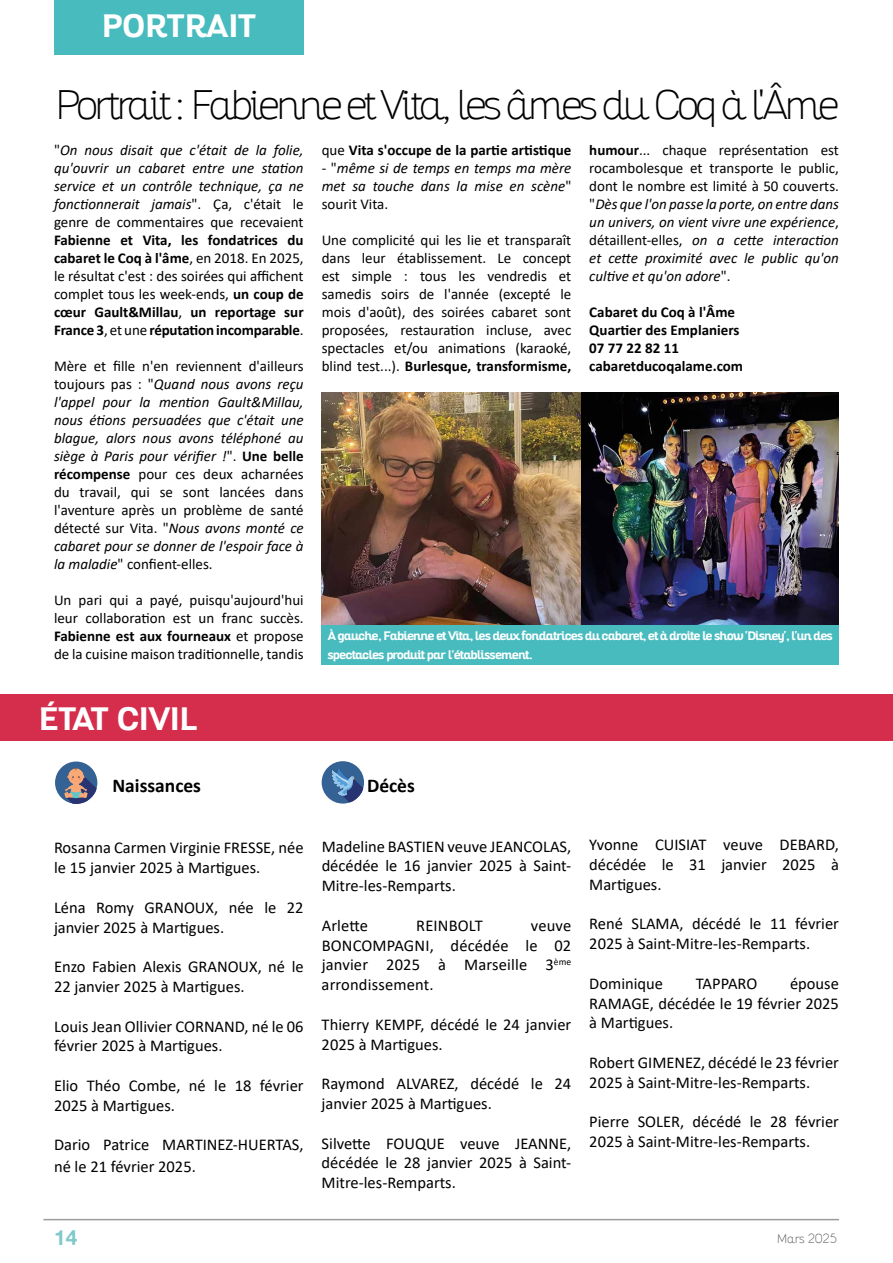
<style>
.page{position:relative;width:893px;height:1263px;background:#fff}
.page>*{position:absolute;margin:0;border:0;box-sizing:border-box;transform-origin:0 0}
.t1{font:100 40.2px "Altair";letter-spacing:-.08em;color:#000}
.t2{font:700 31.5px "Altair";color:#fff}
.t3{font:21px "Alte Haas Grotesk Bold";color:#7ec9cc}
.t4{font:700 19.5px "Calibri";color:#000}
.t5{font:16.5px/19.8px "Calibri";color:#000}
.t6{font:italic 15px/18px "Calibri";color:#000;text-align:justify}
.t7{font:15px/18px "Calibri";color:#000;text-align:justify}
.t8{font:700 15px/18px "Calibri";color:#000;text-align:justify}
.t9{font:700 12px/18.8px "Altair";letter-spacing:-.04em;color:#fff}
.t10{font:100 12px "Altair";color:#575756}
.s1{font-style:normal}
.s2{font-weight:400}
.s3{font-weight:700;font-style:normal}
.s4{font-weight:700}
.s5{font-family:"Caviar Dreams";font-weight:400}
</style>
<div class="page">
<hr style="left:43px;top:1219px;width:796px;height:1px;background:#9b9b9a">
<div style="left:0;top:695px;width:893px;height:46px;background:#d52d4c"></div>
<svg style="left:55px;top:761px;width:42px;height:43px"></svg>
<img style="left:57px;top:764px;width:38px;height:37px">
<svg style="left:66px;top:777px;width:31px;height:27px"></svg>
<div style="left:322px;top:761px;width:42px;height:42px;background:#356294;border-radius:50%"></div>
<img style="left:327px;top:766px;width:31px;height:31px">
<svg style="left:341px;top:776px;width:23px;height:27px"></svg>
<div style="left:54px;top:0;width:250px;height:54px;background:#48bbbe"></div>
<img style="left:322px;top:392px;width:517px;height:233px">
<div style="left:322px;top:625px;width:517px;height:40px;background:#48bbbe"></div>
<h2 class="t2" style="left:102px;top:5px;width:156px">PORTRAIT</h2>
<h1 class="t1" style="left:54px;top:80px;width:786px">Portrait : Fabienne et Vita, les âmes du Coq à l'Âme</h1>
<p class="t6" style="left:54px;top:140px;width:251px"><span class="s1">"</span>On nous disait que c'était de la folie, qu'ouvrir un cabaret entre une station service et un contrôle technique, ça ne fonctionnerait jamais<span class="s1">". Ça, c'était le genre de commentaires que recevaient</span></p>
<p class="t8" style="left:54px;top:231px;width:251px">Fabienne et Vita, les fondatrices du cabaret le Coq à l'âme<span class="s2">, en 2018. En 2025, le résultat c'est : des soirées qui affichent complet tous les week-ends,</span> un coup de cœur Gault&amp;Millau<span class="s2">,</span> un reportage sur France 3<span class="s2">, et une</span> réputation incomparable<span class="s2">.</span></p>
<p class="t6" style="left:54px;top:356px;width:251px"><span class="s1">Mère et fille n'en reviennent d'ailleurs toujours pas : "</span>Quand nous avons reçu l'appel pour la mention Gault&amp;Millau, nous étions persuadées que c'était une blague, alors nous avons téléphoné au siège à Paris pour vérifier !<span class="s1">".</span> <span class="s3">Une belle récompense</span> <span class="s1">pour ces deux acharnées du travail, qui se sont lancées dans l'aventure après un problème de santé détecté sur Vita. "</span>Nous avons monté ce cabaret pour se donner de l'espoir face à la maladie<span class="s1">" confient-elles.</span></p>
<p class="t7" style="left:54px;top:590px;width:251px">Un pari qui a payé, puisqu'aujourd'hui leur collaboration est un franc succès.<br><span class="s4">Fabienne est aux fourneaux</span> et propose de la cuisine maison traditionnelle, tandis</p>
<p class="t6" style="left:589px;top:140px;width:251px"><span class="s3">humour</span><span class="s1">... chaque représentation est rocambolesque et transporte le public, dont le nombre est limité à 50 couverts. "</span>Dès que l'on passe la porte, on entre dans un univers, on vient vivre une expérience<span class="s1">, détaillent-elles,</span> on a cette interaction et cette proximité avec le public qu'on cultive et qu'on adore<span class="s1">".</span></p>
<p class="t8" style="left:589px;top:303px;width:155px;text-align:left">Cabaret du Coq à l'Âme<br>Quartier des Emplaniers<br>07 77 22 82 11 cabaretducoqalame.com</p>
<p class="t8" style="left:322px;top:141px;width:251px"><span class="s2">que</span> Vita s'occupe de la partie artistique</p>
<p class="t6" style="left:322px;top:158px;width:251px"><span class="s1">- "</span>même si de temps en temps ma mère met sa touche dans la mise en scène<span class="s1">" sourit Vita.</span></p>
<p class="t7" style="left:322px;top:230px;width:251px">Une complicité qui les lie et transparaît dans leur établissement. Le concept est simple : tous les vendredis et samedis soirs de l'année (excepté le mois d'août), des soirées cabaret sont proposées, restauration incluse, avec spectacles et/ou animations (karaoké, blind test...). <span class="s4">Burlesque, transformisme,</span></p>
<p class="t9" style="left:328px;top:627px;width:507px">À gauche, Fabienne et Vita, les deux fondatrices du cabaret, et à droite le show 'Disney', l'un des spectacles produit par l’établissement.</p>
<h2 class="t2" style="left:39px;top:698px;width:160px">ÉTAT CIVIL</h2>
<p class="t4" style="left:112px;top:772px;width:90px">Naissances</p>
<p class="t4" style="left:367px;top:772px;width:49px">Décès</p>
<p class="t5" style="left:54px;top:837px;width:251px">Rosanna Carmen Virginie FRESSE, née le 15 janvier 2025 à Martigues.</p>
<p class="t5" style="left:54px;top:897px;width:251px">Léna Romy GRANOUX, née le 22 janvier 2025 à Martigues.</p>
<p class="t5" style="left:54px;top:956px;width:251px">Enzo Fabien Alexis GRANOUX, né le<br>22 janvier 2025 à Martigues.</p>
<p class="t5" style="left:54px;top:1016px;width:251px">Louis Jean Ollivier CORNAND, né le 06 février 2025 à Martigues.</p>
<p class="t5" style="left:54px;top:1075px;width:251px">Elio Théo Combe, né le 18 février<br>2025 à Martigues.</p>
<p class="t5" style="left:54px;top:1134px;width:251px;line-height:21.6px">Dario Patrice MARTINEZ-HUERTAS, né le 21 février 2025.</p>
<p class="t5" style="left:322px;top:836px;width:251px;text-align:justify">Madeline BASTIEN veuve JEANCOLAS, décédée le 16 janvier 2025 à Saint-Mitre-les-Remparts.</p>
<p class="t5" style="left:322px;top:915px;width:48px">Arlette</p>
<p class="t5" style="left:416px;top:915px;width:68px">REINBOLT</p>
<p class="t5" style="left:322px;top:915px;width:251px;text-align:justify;text-indent:209px">veuve BONCOMPAGNI, décédée le 02 janvier 2025 à Marseille 3<sup>ème </sup>arrondissement.</p>
<p class="t5" style="left:322px;top:1014px;width:251px">Thierry KEMPF, décédé le 24 janvier<br>2025 à Martigues.</p>
<p class="t5" style="left:322px;top:1073px;width:251px">Raymond ALVAREZ, décédé le 24 janvier 2025 à Martigues.</p>
<p class="t5" style="left:322px;top:1133px;width:251px;text-align:justify">Silvette FOUQUE veuve JEANNE, décédée le 28 janvier 2025 à Saint-Mitre-les-Remparts.</p>
<p class="t5" style="left:589px;top:834px;width:251px;text-align:justify">Yvonne CUISIAT veuve DEBARD, décédée le 31 janvier 2025 à Martigues.</p>
<p class="t5" style="left:589px;top:914px;width:251px">René SLAMA, décédé le 11 février<br>2025 à Saint-Mitre-les-Remparts.</p>
<p class="t5" style="left:589px;top:973px;width:75px">Dominique</p>
<p class="t5" style="left:696px;top:973px;width:63px">TAPPARO</p>
<p class="t5" style="left:589px;top:973px;width:251px;text-align:justify;text-indent:201px">épouse RAMAGE, décédée le 19 février 2025 à Martigues.</p>
<p class="t5" style="left:589px;top:1052px;width:251px">Robert GIMENEZ, décédé le 23 février<br>2025 à Saint-Mitre-les-Remparts.</p>
<p class="t5" style="left:589px;top:1112px;width:251px">Pierre SOLER, décédé le 28 février<br>2025 à Saint-Mitre-les-Remparts.</p>
<p class="t3" style="left:54px;top:1224px;width:25px">14</p>
<p class="t10" style="left:777px;top:1231px;width:62px">Mars <span class="s5">2025</span></p>
</div>
